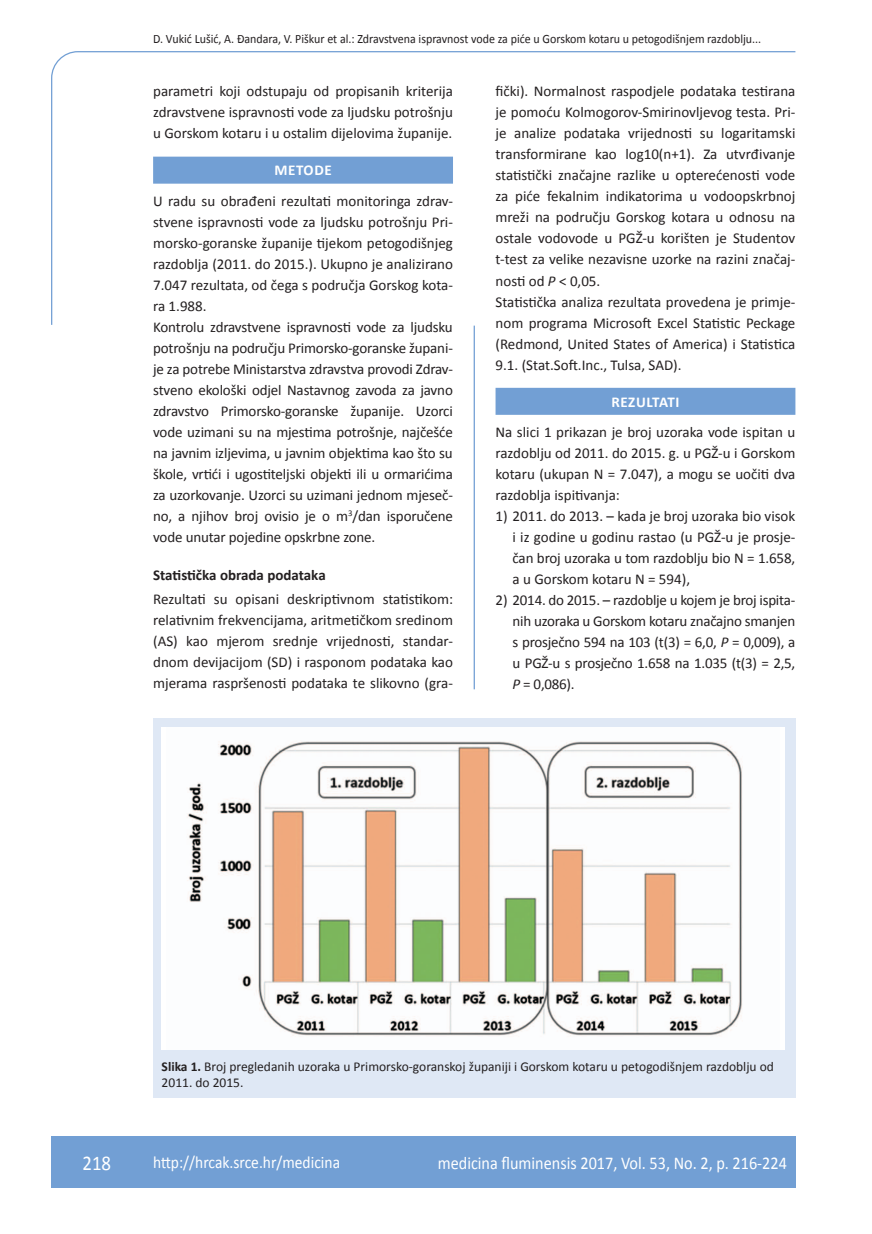
<style>
.page{position:relative;width:872px;height:1234px;background:#fff}
.page>*{position:absolute;margin:0;border:0;box-sizing:border-box;transform-origin:0 0}
.t1{font:21px "Calibri";color:#fff;scale:.9 1}
.t2{font:18px "Calibri";color:#fff;scale:.9 1}
.t3{font:17.25px "Calibri";color:#fff;scale:.9 1}
.t4{font:15px/21px "Calibri";letter-spacing:-.01em;color:#231f20;text-align:justify}
.t5{font:700 15px "Calibri";color:#231f20}
.t6{font:700 15px "Calibri";letter-spacing:.04em;color:#fff}
.t7{font:13.5px/16.5px "Calibri";color:#231f20}
.t8{font:12.75px "Calibri";color:#231f20;scale:.94 1}
.s1{font-style:italic}
.s2{font-weight:700}
</style>
<div class="page">
<svg style="left:51px;top:51px;width:745px;height:274px"></svg>
<hr style="left:473px;top:325px;width:2px;height:364px;background:#729fd4">
<div style="left:51px;top:1135px;width:744px;height:51px;background:#729fd4"></div>
<div style="left:153px;top:157px;width:300px;height:27px;background:#729fd4"></div>
<div style="left:495px;top:388px;width:300px;height:27px;background:#729fd4"></div>
<div style="left:153px;top:718px;width:642px;height:379px;background:#dfe8f5"></div>
<img style="left:167px;top:727px;width:612px;height:322px">
<p class="t8" style="left:153px;top:30px;width:648px">D. Vukić Lušić, A. Đandara, V. Piškur et al.: Zdravstvena ispravnost vode za piće u Gorskom kotaru u petogodišnjem razdoblju...</p>
<p class="t4" style="left:153px;top:80px;width:301px">parametri koji odstupaju od propisanih kriterija zdravstvene ispravnosti vode za ljudsku potrošnju u Gorskom kotaru i u ostalim dijelovima županije.</p>
<p class="t6" style="left:274px;top:161px;width:59px">METODE</p>
<p class="t4" style="left:153px;top:190px;width:301px;text-align:left">U radu su obrađeni rezultati monitoringa zdrav&shy;stvene ispravnosti vode za ljudsku potrošnju Pri&shy;morsko-goranske županije tijekom petogodišnjeg razdoblja (2011. do 2015.). Ukupno je analizirano 7.047 rezultata, od čega s područja Gorskog kota&shy;ra 1.988.<br>Kontrolu zdravstvene ispravnosti vode za ljudsku potrošnju na području Primorsko-goranske župani&shy;je za potrebe Ministarstva zdravstva provodi Zdrav&shy;stveno ekološki odjel Nastavnog zavoda za javno zdravstvo Primorsko-goranske županije. Uzorci vode uzimani su na mjestima potrošnje, najčešće na javnim izljevima, u javnim objektima kao što su škole, vrtići i ugostiteljski objekti ili u ormarićima za uzorkovanje. Uzorci su uzimani jednom mjeseč&shy;no, a njihov broj ovisio je o m<sup>3</sup>/dan isporučene vode unutar pojedine opskrbne zone.</p>
<p class="t5" style="left:153px;top:566px;width:174px">Statistička obrada podataka</p>
<p class="t4" style="left:153px;top:587px;width:301px">Rezultati su opisani deskriptivnom statistikom: relativnim frekvencijama, aritmetičkom sredinom (AS) kao mjerom srednje vrijednosti, standar&shy;dnom devijacijom (SD) i rasponom podataka kao mjerama raspršenosti podataka te slikovno (gra-</p>
<p class="t4" style="left:495px;top:80px;width:301px;text-align:left">fički). Normalnost raspodjele podataka testirana je pomoću Kolmogorov-Smirinovljevog testa. Pri&shy;je analize podataka vrijednosti su logaritamski transformirane kao log10(n+1). Za utvrđivanje statistički značajne razlike u opterećenosti vode za piće fekalnim indikatorima u vodoopskrbnoj mreži na području Gorskog kotara u odnosu na ostale vodovode u PGŽ-u korišten je Studentov t-test za velike nezavisne uzorke na razini značaj&shy;nosti od <span class="s1">P</span> &lt; 0,05.<br>Statistička analiza rezultata provedena je primje&shy;nom programa Microsoft Excel Statistic Peckage (Redmond, United States of America) i Statistica 9.1. (Stat.Soft.Inc., Tulsa, SAD).</p>
<p class="t6" style="left:611px;top:392px;width:70px">REZULTATI</p>
<p class="t4" style="left:495px;top:421px;width:301px">Na slici 1 prikazan je broj uzoraka vode ispitan u razdoblju od 2011. do 2015. g. u PGŽ-u i Gorskom kotaru (ukupan N = 7.047), a mogu se uočiti dva razdoblja ispitivanja:</p>
<p class="t4" style="left:512px;top:505px;width:284px;text-indent:-17px">1) 2011. do 2013. – kada je broj uzoraka bio visok i iz godine u godinu rastao (u PGŽ-u je prosje&shy;čan broj uzoraka u tom razdoblju bio N = 1.658, a u Gorskom kotaru N = 594),</p>
<p class="t4" style="left:512px;top:589px;width:284px;text-indent:-17px">2) 2014. do 2015. – razdoblje u kojem je broj ispita&shy;nih uzoraka u Gorskom kotaru značajno smanjen s prosječno 594 na 103 (t(3) = 6,0, <span class="s1">P</span> = 0,009), a u PGŽ-u s prosječno 1.658 na 1.035 (t(3) = 2,5, <span class="s1">P</span> = 0,086).</p>
<p class="t7" style="left:162px;top:1056px;width:614px"><span class="s2">Slika 1.</span> Broj pregledanih uzoraka u Primorsko-goranskoj županiji i Gorskom kotaru u petogodišnjem razdoblju od<br>2011. do 2015.</p>
<h1 class="t1" style="left:82px;top:1149px;width:33px">218</h1>
<p class="t3" style="left:153px;top:1150px;width:209px">http://hrcak.srce.hr/medicina</p>
<p class="t2" style="left:438px;top:1151px;width:389px">medicina fluminensis 2017, Vol. 53, No. 2, p. 216-224</p>
</div>
